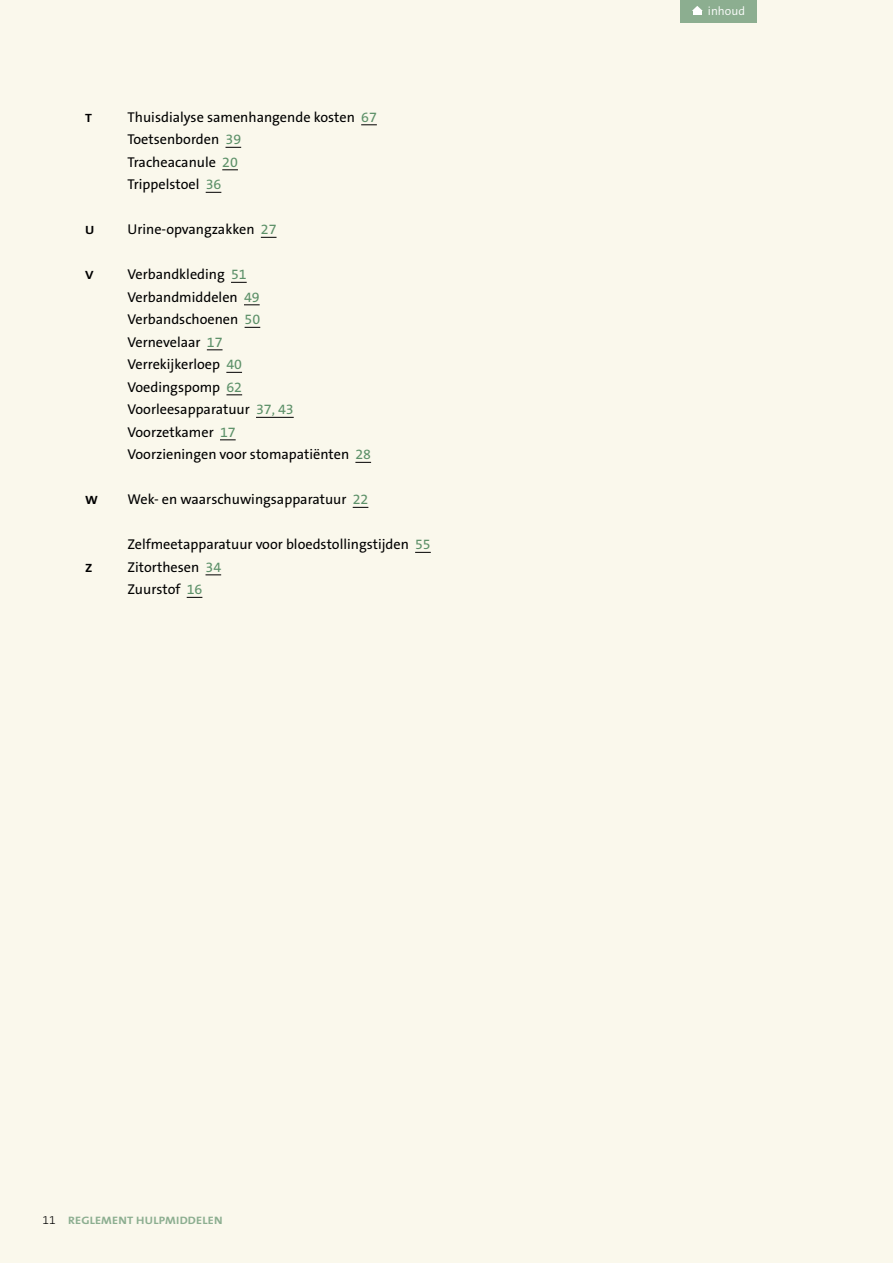
<style>
.page{position:relative;width:893px;height:1263px;background:#faf8ec}
.page>*{position:absolute;margin:0;border:0;box-sizing:border-box;transform-origin:0 0}
.t1{font:14.25px/22.5px "The Sans B W5 Plain";color:#000}
.t2{font:300 12px "The Sans B W4";color:#fff}
.t3{font:700 12px "The Sans B W7";color:#000;scale:1.12 1}
.t4{font:700 10.8px "The Sans B W7";letter-spacing:.015em;color:#8cae90;scale:1.13 1}
.s1{color:#5d9169}
.s2{font-family:"The Sans B W3";font-weight:300;font-size:12px;color:#000}
</style>
<div class="page">
<div style="left:680px;top:0;width:76px;height:23px;background:#8cae90"></div>
<svg style="left:692px;top:6px;width:11px;height:5px"></svg>
<div style="left:693px;top:10px;width:8px;height:5px;background:#fff"></div>
<svg style="left:361px;top:125px;width:16px;height:1px"></svg>
<svg style="left:225px;top:147px;width:16px;height:1px"></svg>
<svg style="left:222px;top:170px;width:16px;height:1px"></svg>
<svg style="left:206px;top:192px;width:15px;height:1px"></svg>
<svg style="left:261px;top:237px;width:16px;height:1px"></svg>
<svg style="left:231px;top:282px;width:16px;height:1px"></svg>
<svg style="left:244px;top:305px;width:16px;height:1px"></svg>
<svg style="left:245px;top:327px;width:15px;height:1px"></svg>
<svg style="left:207px;top:350px;width:16px;height:1px"></svg>
<svg style="left:226px;top:372px;width:16px;height:1px"></svg>
<svg style="left:226px;top:395px;width:16px;height:1px"></svg>
<hr style="left:256px;top:417px;width:38px;height:1px;background:#000">
<svg style="left:220px;top:440px;width:16px;height:1px"></svg>
<svg style="left:355px;top:462px;width:16px;height:1px"></svg>
<svg style="left:353px;top:507px;width:15px;height:1px"></svg>
<svg style="left:415px;top:552px;width:16px;height:1px"></svg>
<svg style="left:205px;top:575px;width:16px;height:1px"></svg>
<svg style="left:187px;top:597px;width:15px;height:1px"></svg>
<p class="t3" style="left:85px;top:110px;width:8px">T</p>
<p class="t3" style="left:85px;top:222px;width:10px">U</p>
<p class="t3" style="left:85px;top:267px;width:9px">V</p>
<p class="t3" style="left:85px;top:492px;width:13px">W</p>
<p class="t3" style="left:85px;top:560px;width:8px">Z</p>
<p class="t1" style="left:128px;top:106px;width:251px">Thuisdialyse samenhangende kosten <span class="s1">67<br></span>Toetsenborden <span class="s1">39<br></span>Tracheacanule <span class="s1">20<br></span>Trippelstoel <span class="s1">36</span></p>
<p class="t1" style="left:128px;top:218px;width:150px">Urine-opvangzakken <span class="s1">27</span></p>
<p class="t1" style="left:128px;top:263px;width:245px">Verbandkleding <span class="s1">51<br></span>Verbandmiddelen <span class="s1">49<br></span>Verbandschoenen <span class="s1">50<br></span>Vernevelaar <span class="s1">17<br></span>Verrekijkerloep <span class="s1">40<br></span>Voedingspomp <span class="s1">62<br></span>Voorleesapparatuur <span class="s1">37, 43<br></span>Voorzetkamer <span class="s1">17<br></span>Voorzieningen voor stomapatiënten <span class="s1">28</span></p>
<p class="t1" style="left:128px;top:488px;width:242px">Wek- en waarschuwingsapparatuur <span class="s1">22</span></p>
<p class="t1" style="left:128px;top:533px;width:305px">Zelfmeetapparatuur voor bloedstollingstijden <span class="s1">55<br></span>Zitorthesen <span class="s1">34<br></span>Zuurstof <span class="s1">16</span></p>
<p class="t4" style="left:43px;top:1213px;width:161px"><span class="s2">11</span> REGLEMENT HULPMIDDELEN</p>
<p class="t2" style="left:708px;top:3px;width:39px">inhoud</p>
</div>
